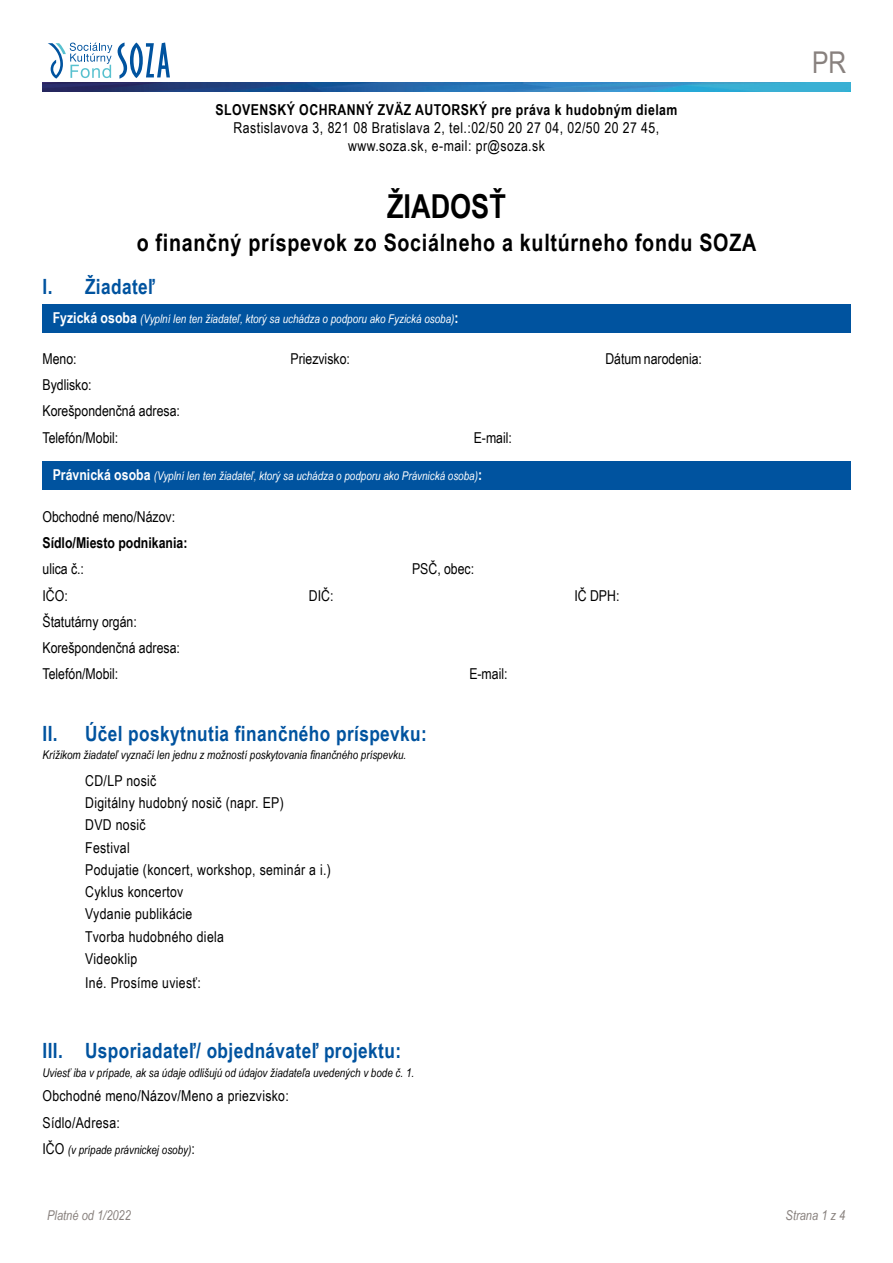
<style>
.page{position:relative;width:893px;height:1263px;background:#fff}
.page>*{position:absolute;margin:0;border:0;box-sizing:border-box;transform-origin:0 0}
.t1{font:700 33px "Arial Narrow";color:#000}
.t2{font:30px "Arial Narrow";color:#88817e}
.t3{font:700 24px "Arial Narrow";letter-spacing:.03em;color:#000}
.t4{font:700 21px "Arial Narrow";letter-spacing:.02em;color:#00539f}
.t5{font:15px/22.2px "Arial Narrow";letter-spacing:.02em;color:#000}
.t6{font:15px/26.2px "Arial Narrow";color:#000}
.t7{font:700 15px "Arial Narrow";letter-spacing:.03em;color:#000}
.t8{font:700 15px "Arial Narrow";color:#000}
.t9{font:italic 13.5px "Arial Narrow";color:#88817e}
.t10{font:italic 12px "Arial Narrow";color:#000}
.t11{font:italic 12px "Arial Narrow";color:#fff}
.s1{font-weight:700;font-style:normal;font-size:15px}
.s2{font-style:normal;font-size:15px}
</style>
<div class="page">
<img style="left:43px;top:83px;width:807px;height:9px">
<svg style="left:118px;top:43px;width:52px;height:36px"></svg>
<svg style="left:48px;top:43px;width:64px;height:36px"></svg>
<div style="left:43px;top:461px;width:808px;height:29px;background:#00539f"></div>
<div style="left:43px;top:304px;width:808px;height:29px;background:#00539f"></div>
<p class="t7" style="left:216px;top:99px;width:463px">SLOVENSKÝ OCHRANNÝ ZVÄZ AUTORSKÝ pre práva k hudobným dielam</p>
<p class="t5" style="left:234px;top:119px;width:427px;line-height:18px;text-align:center">Rastislavova 3, 821 08 Bratislava 2, tel.:02/50 20 27 04, 02/50 20 27 45, www.soza.sk, e-mail: pr@soza.sk</p>
<h1 class="t1" style="left:387px;top:181px;width:120px">ŽIADOSŤ</h1>
<h3 class="t3" style="left:137px;top:224px;width:621px">o finančný príspevok zo Sociálneho a kultúrneho fondu SOZA</h3>
<h3 class="t4" style="left:43px;top:271px;width:114px">I. Žiadateľ</h3>
<p class="t11" style="left:53px;top:310px;width:407px"><span class="s1">Fyzická osoba</span> (Vyplní len ten žiadateľ, ktorý sa uchádza o podporu ako Fyzická osoba)<span class="s1">:</span></p>
<p class="t5" style="left:43px;top:347px;width:36px">Meno:</p>
<p class="t6" style="left:290px;top:345px;width:61px">Priezvisko:</p>
<p class="t6" style="left:605px;top:345px;width:98px">Dátum narodenia:</p>
<p class="t6" style="left:43px;top:371px;width:139px">Bydlisko:<br>Korešpondenčná adresa:<br>Telefón/Mobil:</p>
<p class="t5" style="left:474px;top:426px;width:40px">E-mail:</p>
<p class="t11" style="left:53px;top:468px;width:431px"><span class="s1">Právnická osoba</span> (Vyplní len ten žiadateľ, ktorý sa uchádza o podporu ako Právnická osoba)<span class="s1">:</span></p>
<p class="t6" style="left:43px;top:503px;width:134px">Obchodné meno/Názov:</p>
<p class="t8" style="left:43px;top:531px;width:146px">Sídlo/Miesto podnikania:</p>
<p class="t5" style="left:43px;top:557px;width:43px">ulica č.:</p>
<p class="t5" style="left:412px;top:557px;width:63px">PSČ, obec:</p>
<p class="t5" style="left:43px;top:584px;width:27px">IČO:</p>
<p class="t5" style="left:309px;top:584px;width:26px">DIČ:</p>
<p class="t5" style="left:574px;top:584px;width:47px">IČ DPH:</p>
<p class="t6" style="left:43px;top:608px;width:139px">Štatutárny orgán:<br>Korešpondenčná adresa:<br>Telefón/Mobil:</p>
<p class="t5" style="left:469px;top:662px;width:40px">E-mail:</p>
<h3 class="t4" style="left:43px;top:717px;width:386px">II. Účel poskytnutia finančného príspevku:</h3>
<p class="t10" style="left:43px;top:747px;width:365px">Krížikom žiadateľ vyznačí len jednu z možností poskytovania finančného príspevku.</p>
<p class="t5" style="left:85px;top:769px;width:247px">CD/LP nosič<br>Digitálny hudobný nosič (napr. EP)<br>DVD nosič<br>Festival<br>Podujatie (koncert, workshop, seminár a i.)<br>Cyklus koncertov<br>Vydanie publikácie<br>Tvorba hudobného diela<br>Videoklip</p>
<p class="t5" style="left:85px;top:971px;width:117px">Iné. Prosíme uviesť:</p>
<h3 class="t4" style="left:43px;top:1035px;width:360px">III. Usporiadateľ/ objednávateľ projektu:</h3>
<p class="t10" style="left:43px;top:1064px;width:373px">Uviesť iba v prípade, ak sa údaje odlišujú od údajov žiadateľa uvedených v bode č. 1.</p>
<p class="t5" style="left:43px;top:1082px;width:248px;line-height:26.2px">Obchodné meno/Názov/Meno a priezvisko:<br>Sídlo/Adresa:</p>
<p class="t10" style="left:43px;top:1141px;width:154px"><span class="s2">IČO</span> (v prípade právnickej osoby)<span class="s2">:</span></p>
<h2 class="t2" style="left:812px;top:40px;width:36px">PR</h2>
<p class="t9" style="left:47px;top:1206px;width:85px">Platné od 1/2022</p>
<p class="t9" style="left:786px;top:1206px;width:61px">Strana 1 z 4</p>
</div>
